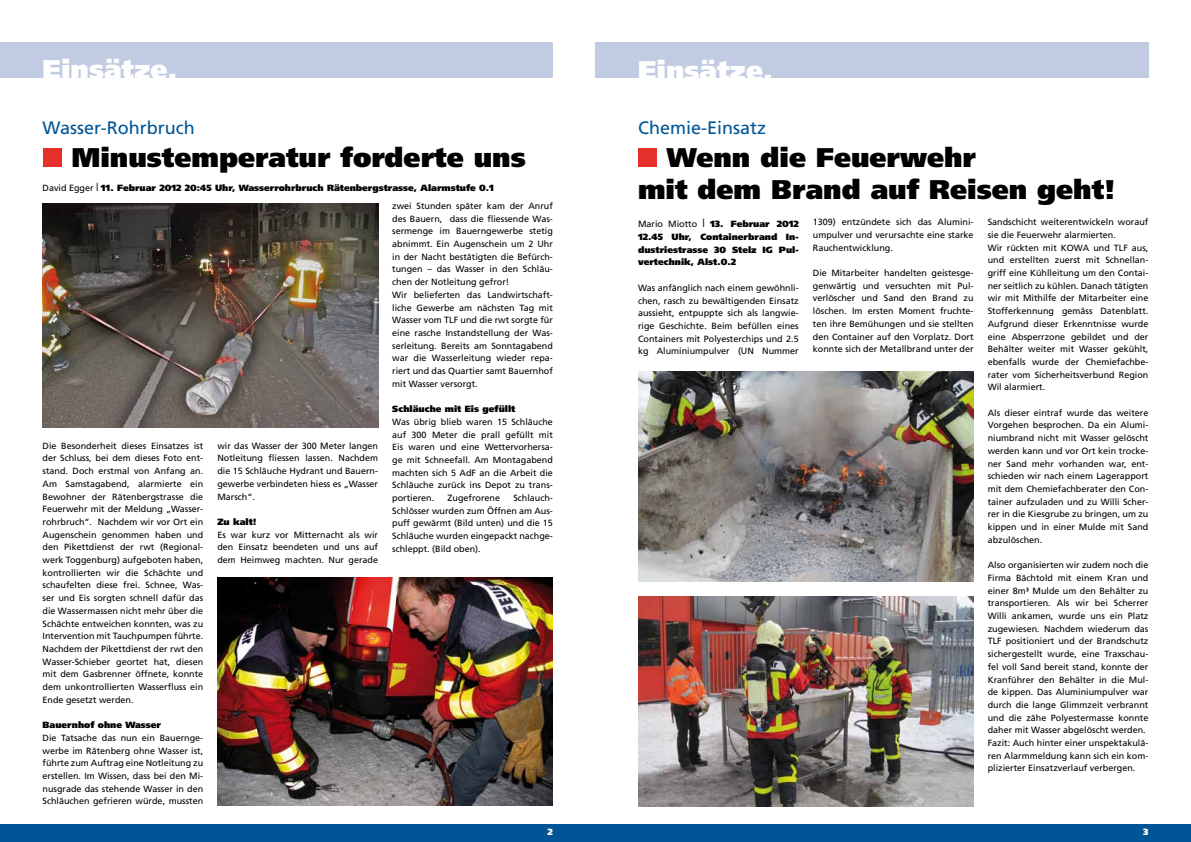
<style>
.page{position:relative;width:1191px;height:842px;background:#fff}
.page>*{position:absolute;margin:0;border:0;box-sizing:border-box;transform-origin:0 0}
.t1{font:900 27px/32.4px "Frutiger";color:#000}
.t2{font:900 27px "Frutiger";color:#fff}
.t3{font:18px "Frutiger";color:#005596}
.t4{font:9px/12.7px "Frutiger";color:#000;text-align:justify}
.t5{font:900 9px/12.7px "Frutiger";color:#000;text-align:justify}
.t6{font:900 9px "Frutiger";color:#fff}
.s1{font-weight:400}
.s2{font-family:"Times";font-weight:400;font-size:12px}
</style>
<div class="page">
<div style="left:0;top:824px;width:595px;height:18px;background:#005596"></div>
<div style="left:595px;top:824px;width:596px;height:18px;background:#005596"></div>
<div style="left:0;top:43px;width:553px;height:35px;background:#c1cce2"></div>
<div style="left:43px;top:148px;width:18px;height:19px;background:#e4312b"></div>
<div style="left:638px;top:148px;width:19px;height:19px;background:#e4312b"></div>
<div style="left:595px;top:43px;width:553px;height:35px;background:#c1cce2"></div>
<img style="left:43px;top:203px;width:335px;height:224px">
<img style="left:217px;top:578px;width:336px;height:227px">
<img style="left:639px;top:371px;width:334px;height:211px">
<img style="left:638px;top:597px;width:335px;height:209px">
<h1 class="t2" style="left:43px;top:53px;width:136px">Einsätze.</h1>
<h2 class="t3" style="left:43px;top:117px;width:154px">Wasser-Rohrbruch</h2>
<h1 class="t1" style="left:71px;top:141px;width:456px">Minustemperatur forderte uns</h1>
<p class="t5" style="left:43px;top:182px;width:453px"><span class="s1">David Egger</span> <span class="s2">|</span> 11. Februar 2012 20:45 Uhr, Wasserrohrbruch Rätenbergstrasse, Alarmstufe 0.1</p>
<p class="t4" style="left:43px;top:439px;width:162px">Die Besonderheit dieses Einsatzes ist der Schluss, bei dem dieses Foto ent&shy;stand. Doch erstmal von Anfang an.<br>Am Samstagabend, alarmierte ein Bewohner der Rätenbergstrasse die Feuerwehr mit der Meldung „Wasser&shy;rohrbruch“. Nachdem wir vor Ort ein Augenschein genommen haben und den Pikettdienst der rwt (Regional&shy;werk Toggenburg) aufgeboten haben, kontrollierten wir die Schächte und schaufelten diese frei. Schnee, Was&shy;ser und Eis sorgten schnell dafür das die Wassermassen nicht mehr über die Schächte entweichen konnten, was zu Intervention mit Tauchpumpen führte.<br>Nachdem der Pikettdienst der rwt den Wasser-Schieber geortet hat, diesen mit dem Gasbrenner öffnete, konnte dem unkontrollierten Wasserfluss ein Ende gesetzt werden.</p>
<p class="t5" style="left:43px;top:718px;width:120px">Bauernhof ohne Wasser</p>
<p class="t4" style="left:43px;top:731px;width:162px">Die Tatsache das nun ein Bauernge&shy;werbe im Rätenberg ohne Wasser ist, führte zum Auftrag eine Notleitung zu erstellen. Im Wissen, dass bei den Mi&shy;nusgrade das stehende Wasser in den Schläuchen gefrieren würde, mussten</p>
<p class="t4" style="left:217px;top:439px;width:162px">wir das Wasser der 300 Meter langen Notleitung fliessen lassen. Nachdem die 15 Schläuche Hydrant und Bauern&shy;gewerbe verbindeten hiess es „Wasser Marsch“.</p>
<p class="t5" style="left:217px;top:515px;width:41px">Zu kalt!</p>
<p class="t4" style="left:217px;top:528px;width:162px">Es war kurz vor Mitternacht als wir den Einsatz beendeten und uns auf dem Heimweg machten. Nur gerade</p>
<p class="t4" style="left:392px;top:199px;width:162px;text-align:left">zwei Stunden später kam der Anruf des Bauern, dass die fliessende Was&shy;sermenge im Bauerngewerbe stetig abnimmt. Ein Augenschein um 2 Uhr in der Nacht bestätigten die Befürch&shy;tungen – das Wasser in den Schläu&shy;chen der Notleitung gefror!<br>Wir belieferten das Landwirtschaft&shy;liche Gewerbe am nächsten Tag mit Wasser vom TLF und die rwt sorgte für eine rasche Instandstellung der Was&shy;serleitung. Bereits am Sonntagabend war die Wasserleitung wieder repa&shy;riert und das Quartier samt Bauernhof mit Wasser versorgt.</p>
<p class="t5" style="left:392px;top:403px;width:125px">Schläuche mit Eis gefüllt</p>
<p class="t4" style="left:392px;top:415px;width:162px">Was übrig blieb waren 15 Schläuche auf 300 Meter die prall gefüllt mit Eis waren und eine Wettervorhersa&shy;ge mit Schneefall. Am Montagabend machten sich 5 AdF an die Arbeit die Schläuche zurück ins Depot zu trans&shy;portieren.</p>
<p class="t4" style="left:447px;top:491px;width:54px">Zugefrorene</p>
<p class="t4" style="left:392px;top:491px;width:162px;text-indent:121px">Schlauch-Schlösser wurden zum Öffnen am Aus&shy;puff gewärmt (Bild unten) und die 15<br>Schläuche wurden eingepackt nachge&shy;schleppt. (Bild oben).</p>
<h1 class="t2" style="left:638px;top:54px;width:136px">Einsätze.</h1>
<h2 class="t3" style="left:638px;top:117px;width:130px">Chemie-Einsatz</h2>
<h1 class="t1" style="left:638px;top:141px;width:479px;text-indent:29px">Wenn die Feuerwehr<br>mit dem Brand auf Reisen geht!</h1>
<p class="t5" style="left:638px;top:218px;width:162px"><span class="s1">Mario Miotto</span> <span class="s2">|</span> 13. Februar 2012<br>12.45 Uhr, Containerbrand In&shy;dustriestrasse 30 Stelz IG Pul&shy;vertechnik, Alst.0.2</p>
<p class="t4" style="left:638px;top:281px;width:162px">Was anfänglich nach einem gewöhnli&shy;chen, rasch zu bewältigenden Einsatz aussieht, entpuppte sich als langwie&shy;rige Geschichte. Beim befüllen eines Containers mit Polyesterchips und 2.5 kg Aluminiumpulver (UN Nummer</p>
<p class="t4" style="left:813px;top:216px;width:162px">1309) entzündete sich das Alumini&shy;umpulver und verursachte eine starke Rauchentwicklung.</p>
<p class="t4" style="left:813px;top:266px;width:162px">Die Mitarbeiter handelten geistesge&shy;genwärtig und versuchten mit Pul&shy;verlöscher und Sand den Brand zu löschen. Im ersten Moment fruchte&shy;ten ihre Bemühungen und sie stellten den Container auf den Vorplatz. Dort konnte sich der Metallbrand unter der</p>
<p class="t4" style="left:987px;top:216px;width:162px;text-align:left">Sandschicht weiterentwickeln worauf sie die Feuerwehr alarmierten.<br>Wir rückten mit KOWA und TLF aus, und erstellten zuerst mit Schnellan&shy;griff eine Kühlleitung um den Contai&shy;ner seitlich zu kühlen. Danach tätigten wir mit Mithilfe der Mitarbeiter eine Stofferkennung gemäss Datenblatt.<br>Aufgrund dieser Erkenntnisse wurde eine Absperrzone gebildet und der Behälter weiter mit Wasser gekühlt, ebenfalls wurde der Chemiefachbe&shy;rater vom Sicherheitsverbund Region Wil alarmiert.</p>
<p class="t4" style="left:987px;top:406px;width:162px">Als dieser eintraf wurde das weitere Vorgehen besprochen. Da ein Alumi&shy;niumbrand nicht mit Wasser gelöscht werden kann und vor Ort kein trocke&shy;ner Sand mehr vorhanden war, ent&shy;schieden wir nach einem Lagerapport mit dem Chemiefachberater den Con&shy;tainer aufzuladen und zu Willi Scher&shy;rer in die Kiesgrube zu bringen, um zu kippen und in einer Mulde mit Sand abzulöschen.</p>
<p class="t4" style="left:987px;top:559px;width:162px;text-align:left">Also organisierten wir zudem noch die Firma Bächtold mit einem Kran und einer 8m³ Mulde um den Behälter zu transportieren. Als wir bei Scherrer Willi ankamen, wurde uns ein Platz zugewiesen. Nachdem wiederum das TLF positioniert und der Brandschutz sichergestellt wurde, eine Traxschau&shy;fel voll Sand bereit stand, konnte der Kranführer den Behälter in die Mul&shy;de kippen. Das Aluminiumpulver war durch die lange Glimmzeit verbrannt und die zähe Polyestermasse konnte daher mit Wasser abgelöscht werden.<br>Fazit: Auch hinter einer unspektakulä&shy;ren Alarmmeldung kann sich ein kom&shy;plizierter Einsatzverlauf verbergen.</p>
<p class="t6" style="left:547px;top:827px;width:7px">2</p>
<p class="t6" style="left:1143px;top:827px;width:7px">3</p>
</div>
